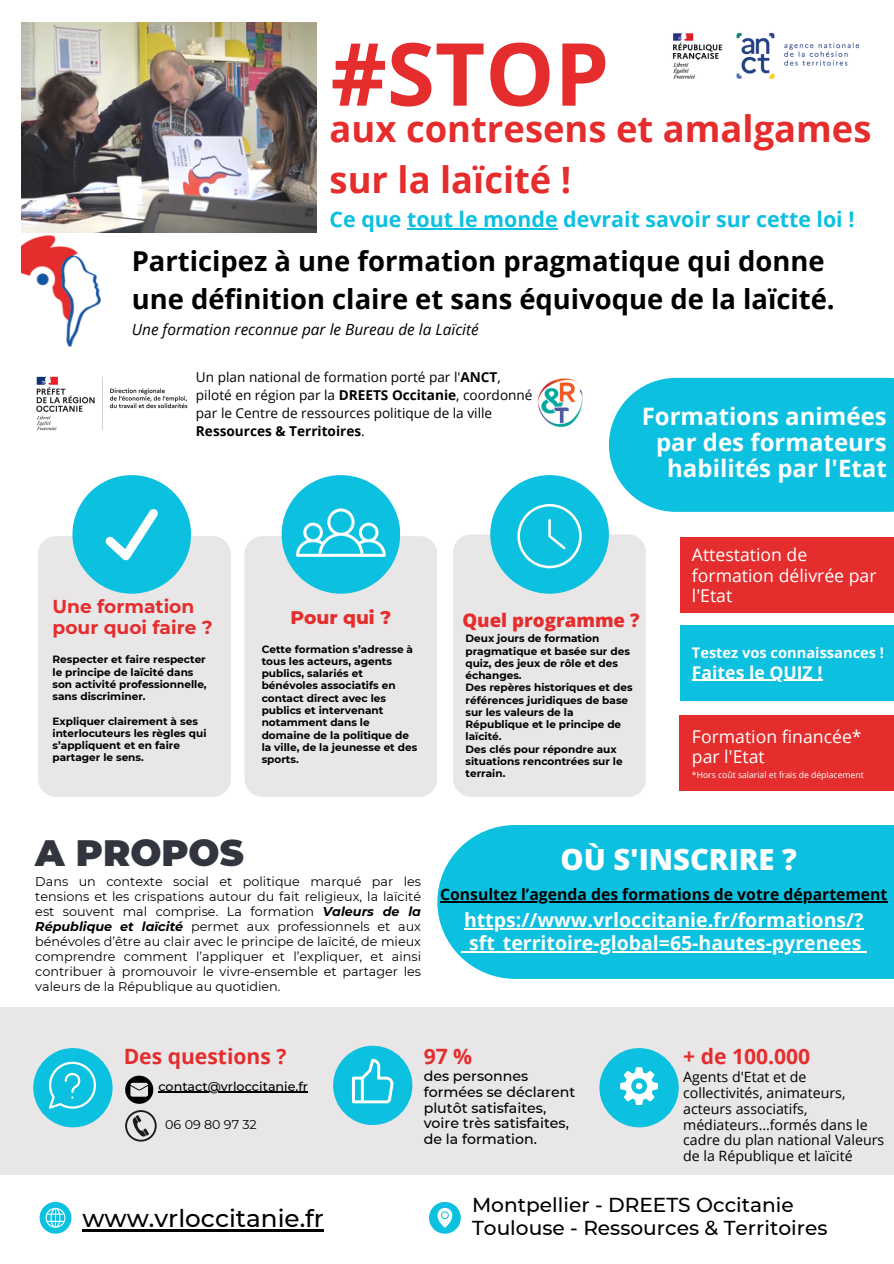
<style>
.page{position:relative;width:894px;height:1264px;background:#fff}
.page>*{position:absolute;margin:0;border:0;box-sizing:border-box;transform-origin:0 0}
.t1{font:700 87px "Open Sans";color:#e52d2d}
.t2{font:900 36.6px "Montserrat";color:#32353e}
.t3{font:700 36.3px/50.7px "Open Sans";color:#e52d2d}
.t4{font:800 29.1px "Open Sans";color:#fff}
.t5{font:700 27.3px/38.2px "Open Sans";color:#000}
.t6{font:500 24.6px "Montserrat";color:#000}
.t7{font:700 24px/25.8px "Open Sans";color:#fff;text-align:right}
.t8{font:700 21.3px "Open Sans";color:#0cc0df}
.t9{font:700 21.15px "Open Sans";color:#e52d2d}
.t10{font:500 20.1px/22.5px "Montserrat";color:#000}
.t11{font:700 19.5px "Open Sans";color:#fff}
.t12{font:700 18.6px/21.3px "Montserrat";color:#e52d2d}
.t13{font:800 18.6px "Open Sans";color:#e52d2d}
.t14{font:800 18.6px "Montserrat";color:#e52d2d}
.t15{font:17.55px/20.5px "Open Sans";color:#fff}
.t16{font:700 17.55px "Open Sans";color:#fff}
.t17{font:700 15.75px "Open Sans";color:#000}
.t18{font:italic 15.3px "Open Sans";color:#000}
.t19{font:700 14.55px "Open Sans";color:#fff}
.t20{font:14.25px/15.8px "Open Sans";color:#000}
.t21{font:500 14.25px/15.8px "Montserrat";color:#000}
.t22{font:13.65px/18px "Open Sans";color:#000}
.t23{font:12.75px/14.9px "Montserrat";color:#000;text-align:justify}
.t24{font:500 12.75px "Montserrat";color:#000}
.t25{font:700 10.5px/12.3px "Montserrat";color:#000}
.t26{font:8.55px "Open Sans";color:#fff}
.s1{font-weight:700}
.s2{font-weight:700;font-style:italic}
</style>
<div class="page">
<div style="left:609px;top:378px;width:284px;height:134px;background:#0cc0df"></div>
<div style="left:679px;top:537px;width:214px;height:75px;background:#e52d2d"></div>
<div style="left:678px;top:715px;width:215px;height:75px;background:#e52d2d"></div>
<div style="left:38px;top:536px;width:193px;height:260px;background:#e8e6e6"></div>
<div style="left:72px;top:475px;width:119px;height:118px;background:#0cc0df;border-radius:50%"></div>
<div style="left:244px;top:536px;width:193px;height:260px;background:#e8e6e6"></div>
<div style="left:281px;top:475px;width:119px;height:118px;background:#0cc0df;border-radius:50%"></div>
<div style="left:453px;top:534px;width:193px;height:262px;background:#e8e6e6"></div>
<div style="left:490px;top:475px;width:118px;height:118px;background:#0cc0df;border-radius:50%"></div>
<div style="left:0;top:1007px;width:893px;height:167px;background:#e8e6e6"></div>
<div style="left:33px;top:1048px;width:79px;height:79px;background:#0cc0df;border-radius:50%"></div>
<div style="left:333px;top:1045px;width:79px;height:79px;background:#0cc0df;border-radius:50%"></div>
<div style="left:599px;top:1048px;width:79px;height:79px;background:#0cc0df;border-radius:50%"></div>
<div style="left:437px;top:825px;width:456px;height:153px;background:#0cc0df"></div>
<svg style="left:40px;top:1201px;width:31px;height:32px"></svg>
<svg style="left:429px;top:1201px;width:31px;height:32px"></svg>
<svg style="left:620px;top:1067px;width:38px;height:37px"></svg>
<img style="left:22px;top:232px;width:88px;height:115px">
<svg style="left:105px;top:509px;width:53px;height:51px"></svg>
<svg style="left:296px;top:508px;width:89px;height:49px"></svg>
<svg style="left:517px;top:504px;width:64px;height:64px"></svg>
<svg style="left:49px;top:1061px;width:47px;height:47px"></svg>
<svg style="left:125px;top:1075px;width:28px;height:28px"></svg>
<svg style="left:125px;top:1110px;width:32px;height:31px"></svg>
<svg style="left:352px;top:1058px;width:41px;height:45px"></svg>
<img style="left:673px;top:32px;width:187px;height:47px">
<img style="left:36px;top:376px;width:152px;height:55px">
<img style="left:537px;top:378px;width:46px;height:49px">
<div style="left:679px;top:625px;width:214px;height:76px;background:#0cc0df"></div>
<img style="left:22px;top:23px;width:295px;height:209px">
<hr style="left:158px;top:1091px;width:150px;height:1px;background:#000">
<hr style="left:440px;top:901px;width:447px;height:1px;background:#000">
<hr style="left:464px;top:928px;width:399px;height:2px;background:#fff">
<hr style="left:461px;top:950px;width:400px;height:2px;background:#fff">
<hr style="left:82px;top:1229px;width:242px;height:2px;background:#000">
<hr style="left:407px;top:228px;width:150px;height:2px;background:#0cc0df">
<hr style="left:691px;top:679px;width:131px;height:1px;background:#fff">
<p class="t1" style="left:330px;top:13px;width:280px">#STOP</p>
<p class="t3" style="left:329px;top:102px;width:543px">aux contresens et amalgames sur la laïcité !</p>
<p class="t8" style="left:329px;top:205px;width:526px">Ce que tout le monde devrait savoir sur cette loi !</p>
<p class="t5" style="left:132px;top:241px;width:704px">Participez à une formation pragmatique qui donne une définition claire et sans équivoque de la laïcité.</p>
<p class="t18" style="left:132px;top:319px;width:348px">Une formation reconnue par le Bureau de la Laïcité</p>
<p class="t22" style="left:196px;top:367px;width:338px">Un plan national de formation porté par l'<span class="s1">ANCT</span>, piloté en région par la <span class="s1">DREETS Occitanie</span>, coordonné par le Centre de ressources politique de la ville <span class="s1">Ressources &amp; Territoires</span>.</p>
<p class="t7" style="left:641px;top:403px;width:246px">Formations animées par des formateurs habilités par l'Etat</p>
<p class="t12" style="left:52px;top:595px;width:162px">Une formation pour quoi faire ?</p>
<p class="t25" style="left:52px;top:653px;width:156px">Respecter et faire respecter le principe de laïcité dans son activité professionnelle, sans discriminer.</p>
<p class="t25" style="left:52px;top:714px;width:155px">Expliquer clairement à ses interlocuteurs les règles qui s’appliquent et en faire partager le sens.</p>
<p class="t14" style="left:290px;top:606px;width:102px">Pour qui ?</p>
<p class="t25" style="left:261px;top:642px;width:157px">Cette formation s’adresse à tous les acteurs, agents publics, salariés et bénévoles associatifs en contact direct avec les publics et intervenant notamment dans le domaine de la politique de la ville, de la jeunesse et des sports.</p>
<p class="t13" style="left:462px;top:606px;width:178px">Quel programme ?</p>
<p class="t25" style="left:465px;top:632px;width:166px">Deux jours de formation pragmatique et basée sur des quiz, des jeux de rôle et des échanges.</p>
<p class="t25" style="left:465px;top:681px;width:168px">Des repères historiques et des références juridiques de base sur les valeurs de la<br>République et le principe de laïcité.</p>
<p class="t25" style="left:465px;top:742px;width:159px">Des clés pour répondre aux situations rencontrées sur le terrain.</p>
<p class="t15" style="left:691px;top:544px;width:186px">Attestation de formation délivrée par l'Etat</p>
<p class="t19" style="left:691px;top:642px;width:194px">Testez vos connaissances !</p>
<p class="t16" style="left:691px;top:659px;width:132px">Faites le QUIZ !</p>
<h4 class="t15" style="left:691px;top:725px;width:171px">Formation financée* par l'Etat</h4>
<p class="t26" style="left:691px;top:769px;width:173px">*Hors coût salarial et frais de déplacement</p>
<h5 class="t2" style="left:35px;top:830px;width:210px">A PROPOS</h5>
<p class="t23" style="left:35px;top:874px;width:387px">Dans un contexte social et politique marqué par les tensions et les crispations autour du fait religieux, la laïcité est souvent mal comprise. La formation <span class="s2">Valeurs de la République et laïcité</span> permet aux professionnels et aux bénévoles d’être au clair avec le principe de laïcité, de mieux comprendre comment l’appliquer et l’expliquer, et ainsi contribuer à promouvoir le vivre-ensemble et partager les valeurs de la République au quotidien.</p>
<p class="t4" style="left:560px;top:838px;width:238px">OÙ S'INSCRIRE ?</p>
<p class="t17" style="left:440px;top:883px;width:449px">Consultez l’agenda des formations de votre département</p>
<p class="t11" style="left:464px;top:906px;width:401px">https://www.vrloccitanie.fr/formations/?</p>
<p class="t11" style="left:461px;top:928px;width:401px">_sft_territoire-global=65-hautes-pyrenees</p>
<p class="t9" style="left:124px;top:1041px;width:164px">Des questions ?</p>
<p class="t24" style="left:158px;top:1078px;width:151px">contact@vrloccitanie.fr</p>
<p class="t23" style="left:165px;top:1116px;width:93px">06 09 80 97 32</p>
<p class="t9" style="left:423px;top:1041px;width:50px">97 %</p>
<h6 class="t21" style="left:423px;top:1068px;width:153px">des personnes formées se déclarent plutôt satisfaites, voire très satisfaites, de la formation.</h6>
<p class="t9" style="left:683px;top:1041px;width:129px">+ de 100.000</p>
<p class="t20" style="left:683px;top:1068px;width:202px">Agents d'Etat et de collectivités, animateurs, acteurs associatifs, médiateurs…formés dans le cadre du plan national Valeurs de la République et laïcité</p>
<p class="t6" style="left:82px;top:1202px;width:243px">www.vrloccitanie.fr</p>
<h2 class="t10" style="left:472px;top:1193px;width:357px">Montpellier - DREETS Occitanie<br>Toulouse - Ressources &amp; Territoires</h2>
</div>
